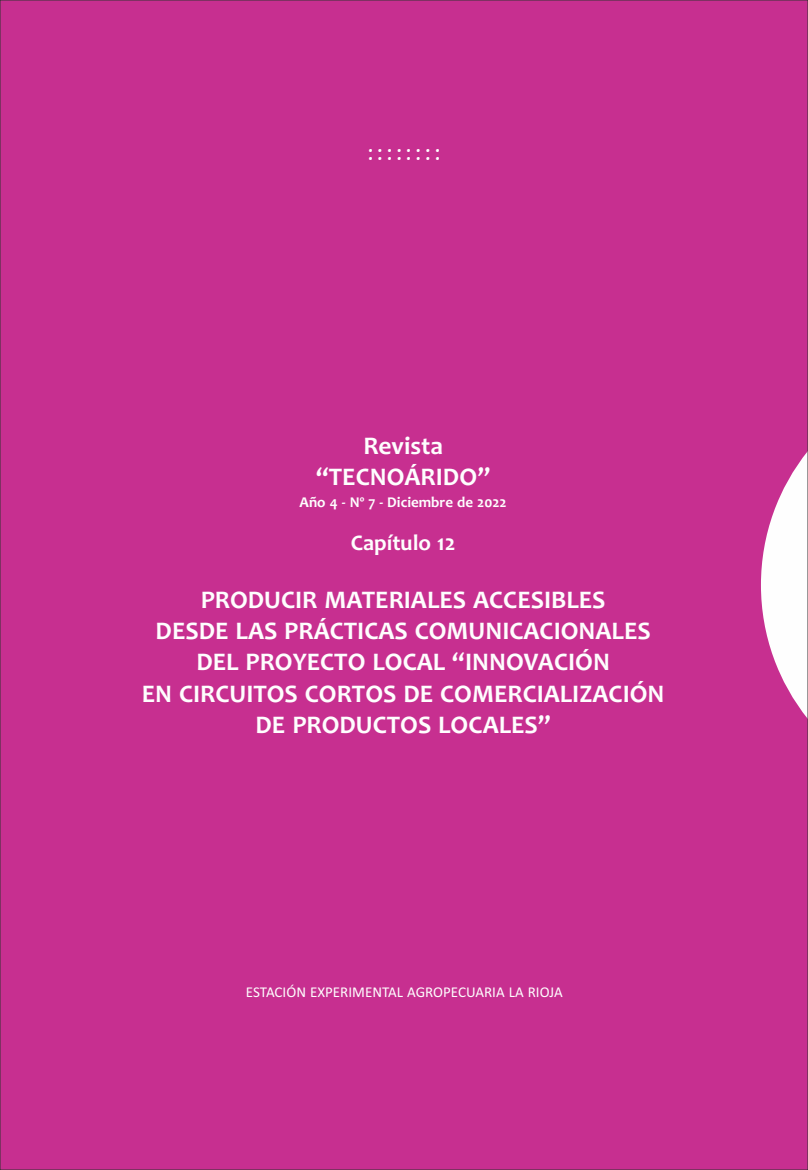
<style>
.page{position:relative;width:808px;height:1170px;background:#fff}
.page>*{position:absolute;margin:0;border:0;box-sizing:border-box;transform-origin:0 0}
.t1{font:700 25.5px/31.2px "Candara";color:#fefefe;text-align:center}
.t2{font:22.5px "Candara";color:#fefefe}
.t3{font:700 22.5px "Candara";color:#fefefe}
.t4{font:15px "Calibri";color:#fefefe}
.t5{font:700 15px "Candara";color:#fefefe}
</style>
<div class="page">
<div style="left:0;top:0;width:808px;height:1169px;background:#c72f90"></div>
<svg style="left:761px;top:453px;width:45px;height:264px"></svg>
<p class="t2" style="left:368px;top:136px;width:74px">........</p>
<p class="t2" style="left:368px;top:144px;width:74px">........</p>
<p class="t1" style="left:316px;top:433px;width:176px">Revista “TECNOÁRIDO”</p>
<p class="t5" style="left:300px;top:495px;width:209px">Año 4 - Nº 7 - Diciembre de 2022</p>
<p class="t3" style="left:351px;top:534px;width:106px">Capítulo 12</p>
<p class="t1" style="left:142px;top:586px;width:524px">PRODUCIR MATERIALES ACCESIBLES<br>DESDE LAS PRÁCTICAS COMUNICACIONALES DEL PROYECTO LOCAL “INNOVACIÓN<br>EN CIRCUITOS CORTOS DE COMERCIALIZACIÓN DE PRODUCTOS LOCALES”</p>
<p class="t4" style="left:246px;top:985px;width:318px">ESTACIÓN EXPERIMENTAL AGROPECUARIA LA RIOJA</p>
</div>
